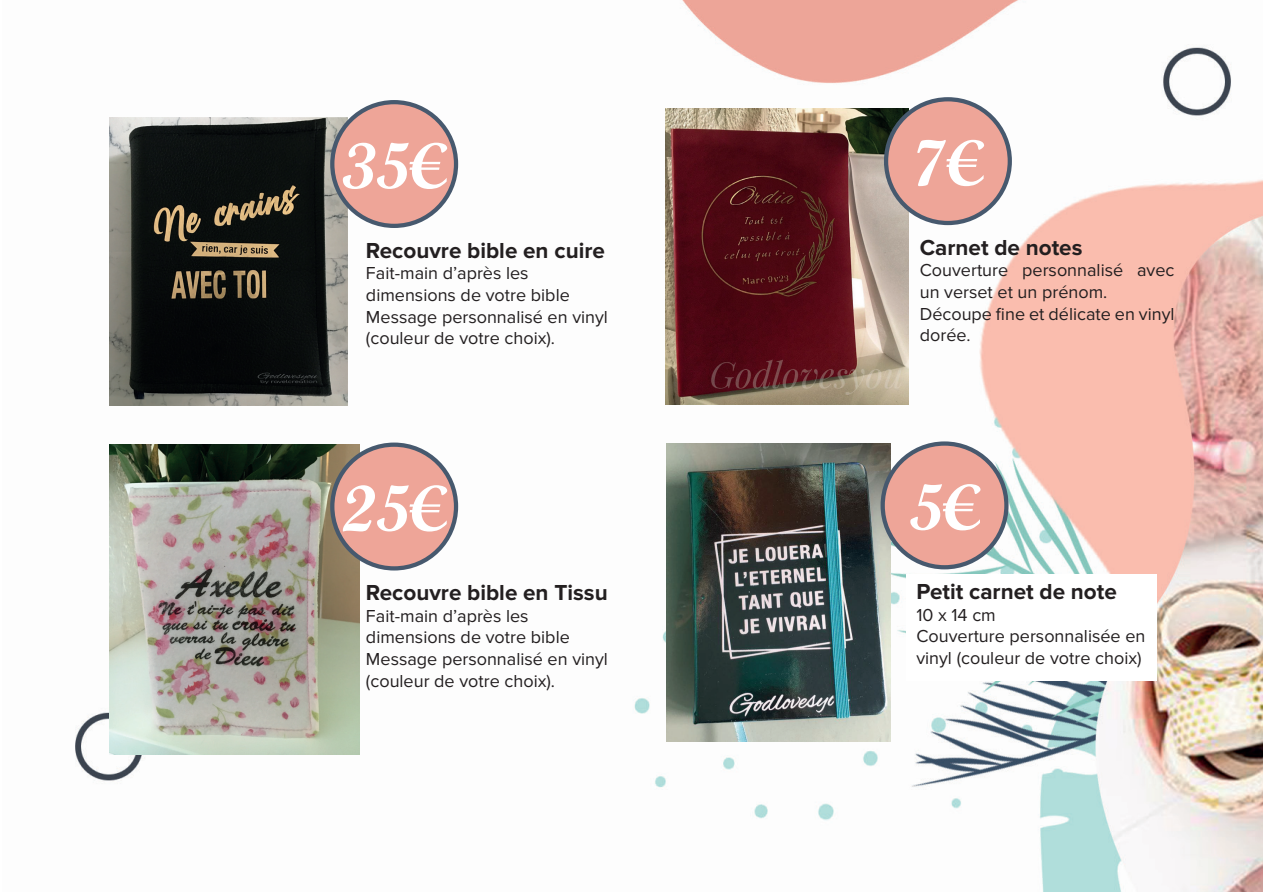
<style>
.page{position:relative;width:1263px;height:893px;background:#fff}
.page>*{position:absolute;margin:0;border:0;box-sizing:border-box;transform-origin:0 0}
.t1{font:65.4px "Script MT Bold";color:#fff}
.t2{font:700 22.5px "Proxima Nova";color:#231f20}
.t3{font:18px/21.6px "Proxima Nova";color:#231f20}
</style>
<div class="page">
<img style="left:75px;top:0;width:1188px;height:891px">
<img style="left:109px;top:117px;width:238px;height:288px">
<div style="left:332px;top:102px;width:124px;height:124px;background:#eea598;border-radius:50%"></div>
<div style="left:330px;top:100px;width:128px;height:128px;border:4px solid #47596e;border-radius:50%"></div>
<img style="left:667px;top:444px;width:223px;height:297px">
<div style="left:883px;top:444px;width:123px;height:123px;background:#eea598;border-radius:50%"></div>
<div style="left:880px;top:441px;width:128px;height:128px;border:4px solid #47596e;border-radius:50%"></div>
<img style="left:665px;top:109px;width:243px;height:295px">
<div style="left:886px;top:99px;width:124px;height:124px;background:#eea598;border-radius:50%"></div>
<div style="left:884px;top:97px;width:128px;height:128px;border:4px solid #47596e;border-radius:50%"></div>
<img style="left:109px;top:445px;width:250px;height:310px">
<div style="left:332px;top:445px;width:124px;height:123px;background:#eea598;border-radius:50%"></div>
<div style="left:330px;top:443px;width:128px;height:127px;border:4px solid #47596e;border-radius:50%"></div>
<div style="left:906px;top:574px;width:251px;height:106px;background:#fff"></div>
<h1 class="t1" style="left:342px;top:126px;width:106px">35€</h1>
<p class="t2" style="left:366px;top:237px;width:240px">Recouvre bible en cuire</p>
<p class="t3" style="left:366px;top:263px;width:243px">Fait-main d’après les dimensions de votre bible<br>Message personnalisé en vinyl (couleur de votre choix).</p>
<h1 class="t1" style="left:342px;top:468px;width:106px">25€</h1>
<p class="t2" style="left:366px;top:580px;width:243px">Recouvre bible en Tissu</p>
<p class="t3" style="left:366px;top:605px;width:243px">Fait-main d’après les dimensions de votre bible<br>Message personnalisé en vinyl (couleur de votre choix).</p>
<h1 class="t1" style="left:912px;top:123px;width:72px">7€</h1>
<p class="t2" style="left:920px;top:234px;width:164px">Carnet de notes</p>
<p class="t3" style="left:920px;top:260px;width:256px">Couverture personnalisé avec un verset et un prénom.<br>Découpe fine et délicate en vinyl dorée.</p>
<h1 class="t1" style="left:909px;top:467px;width:72px">5€</h1>
<p class="t2" style="left:916px;top:579px;width:202px">Petit carnet de note</p>
<p class="t3" style="left:916px;top:604px;width:230px">10 x 14 cm<br>Couverture personnalisée en vinyl (couleur de votre choix)</p>
</div>
